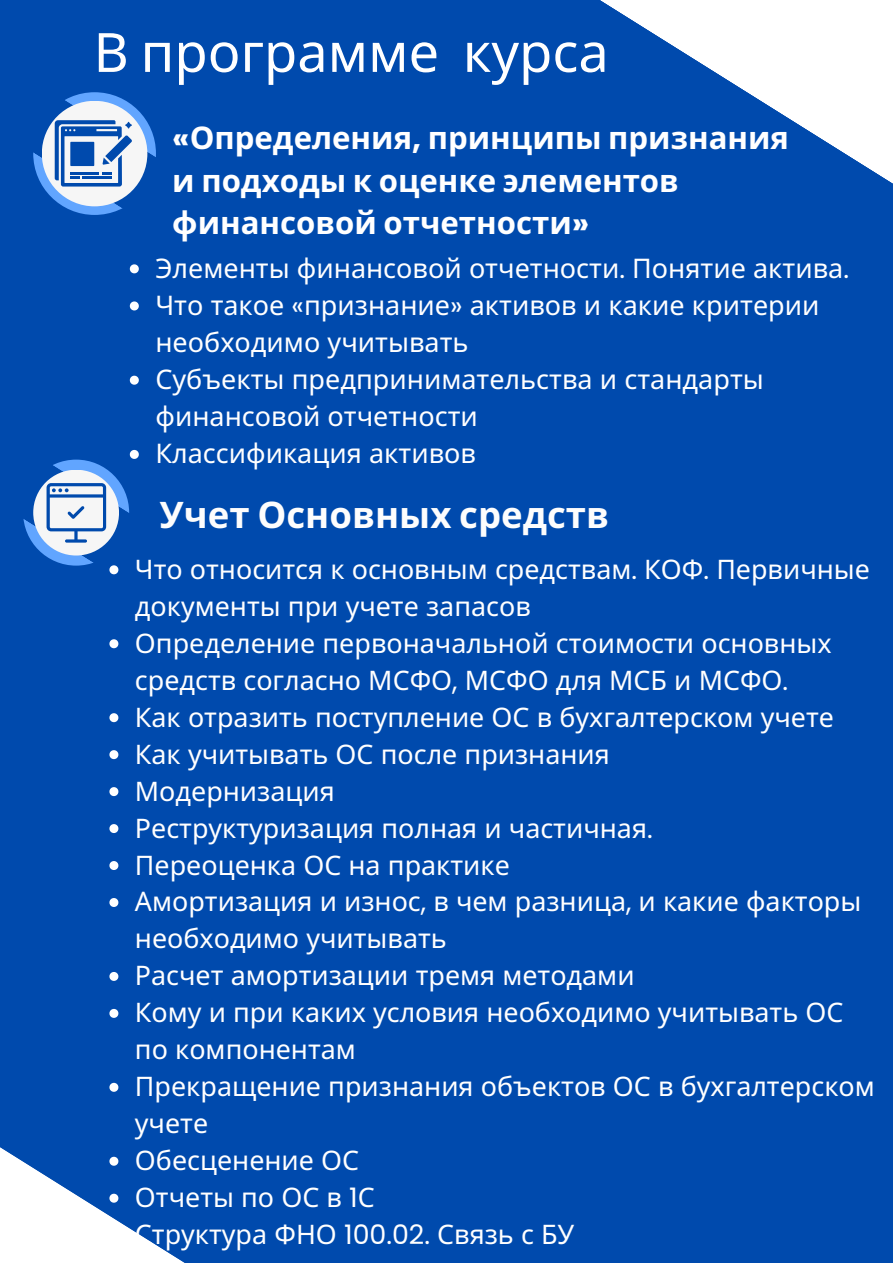
<style>
.page{position:relative;width:893px;height:1264px;background:#fff}
.page>*{position:absolute;margin:0;border:0;box-sizing:border-box;transform-origin:0 0}
.t1{font:54.15px "Noto Sans";color:#fff}
.t2{font:700 36.6px "Noto Sans";color:#fdfdfd}
.t3{font:700 31.2px/42.8px "Noto Sans";color:#fff}
.t4{font:27px/37px "Noto Sans";color:#fff}
.t5{font:26.85px/36.9px "Noto Sans";color:#fff}
.s1{font-family:"Poppins"}
</style>
<div class="page">
<div style="left:0;top:0;width:892px;height:1262px;background:#004aad"></div>
<svg style="left:33px;top:92px;width:123px;height:123px"></svg>
<div style="left:42px;top:101px;width:105px;height:105px;background:#f6f6f6;border-radius:50%"></div>
<svg style="left:23px;top:265px;width:116px;height:384px"></svg>
<div style="left:33px;top:469px;width:86px;height:86px;background:#f6f6f6;border-radius:50%"></div>
<svg style="left:55px;top:120px;width:77px;height:66px"></svg>
<svg style="left:47px;top:483px;width:59px;height:59px"></svg>
<svg style="left:109px;top:565px;width:9px;height:9px"></svg>
<svg style="left:109px;top:639px;width:9px;height:9px"></svg>
<svg style="left:109px;top:713px;width:9px;height:9px"></svg>
<svg style="left:109px;top:750px;width:9px;height:9px"></svg>
<svg style="left:109px;top:787px;width:9px;height:9px"></svg>
<svg style="left:109px;top:824px;width:9px;height:9px"></svg>
<svg style="left:109px;top:861px;width:9px;height:9px"></svg>
<svg style="left:109px;top:898px;width:9px;height:9px"></svg>
<svg style="left:109px;top:972px;width:9px;height:8px"></svg>
<svg style="left:109px;top:1008px;width:9px;height:9px"></svg>
<svg style="left:109px;top:1082px;width:9px;height:9px"></svg>
<svg style="left:0;top:1147px;width:183px;height:115px"></svg>
<svg style="left:600px;top:0;width:292px;height:183px"></svg>
<p class="t1" style="left:93px;top:14px;width:516px">В программе курса</p>
<p class="t3" style="left:172px;top:115px;width:618px"><span class="s1">«</span>Определения<span class="s1">,</span> принципы признания и подходы к оценке элементов финансовой отчетности<span class="s1">»</span></p>
<p class="t4" style="left:155px;top:249px;width:695px">Элементы финансовой отчетности<span class="s1">.</span> Понятие актива<span class="s1">.</span></p>
<p class="t4" style="left:155px;top:286px;width:665px">Что такое <span class="s1">«</span>признание<span class="s1">»</span> активов и какие критерии необходимо учитывать</p>
<p class="t4" style="left:155px;top:360px;width:609px">Субъекты предпринимательства и стандарты финансовой отчетности</p>
<p class="t4" style="left:155px;top:434px;width:322px">Классификация активов</p>
<p class="t2" style="left:159px;top:489px;width:451px">Учет Основных средств</p>
<p class="t5" style="left:135px;top:550px;width:736px">Что относится к основным средствам<span class="s1">.</span> КОФ<span class="s1">.</span> Первичные документы при учете запасов</p>
<p class="t5" style="left:135px;top:624px;width:698px">Определение первоначальной стоимости основных средств согласно МСФО<span class="s1">,</span> МСФО для МСБ и МСФО<span class="s1">.</span></p>
<p class="t5" style="left:135px;top:697px;width:700px">Как отразить поступление ОС в бухгалтерском учете</p>
<p class="t5" style="left:135px;top:734px;width:476px">Как учитывать ОС после признания</p>
<p class="t5" style="left:135px;top:771px;width:201px">Модернизация</p>
<p class="t5" style="left:135px;top:808px;width:519px">Реструктуризация полная и частичная<span class="s1">.</span></p>
<p class="t5" style="left:135px;top:845px;width:376px">Переоценка ОС на практике</p>
<p class="t5" style="left:135px;top:882px;width:727px">Амортизация и износ<span class="s1">,</span> в чем разница<span class="s1">,</span> и какие факторы необходимо учитывать</p>
<p class="t5" style="left:135px;top:956px;width:501px">Расчет амортизации тремя методами</p>
<p class="t5" style="left:135px;top:993px;width:710px">Кому и при каких условия необходимо учитывать ОС по компонентам</p>
<p class="t5" style="left:135px;top:1067px;width:741px">Прекращение признания объектов ОС в бухгалтерском учете</p>
<p class="t5" style="left:135px;top:1141px;width:226px">Обесценение ОС</p>
<p class="t5" style="left:135px;top:1178px;width:241px">Отчеты по ОС в <span class="s1">1</span>С</p>
<p class="t5" style="left:135px;top:1215px;width:441px">Структура ФНО <span class="s1">100.02.</span> Связь с БУ</p>
</div>
